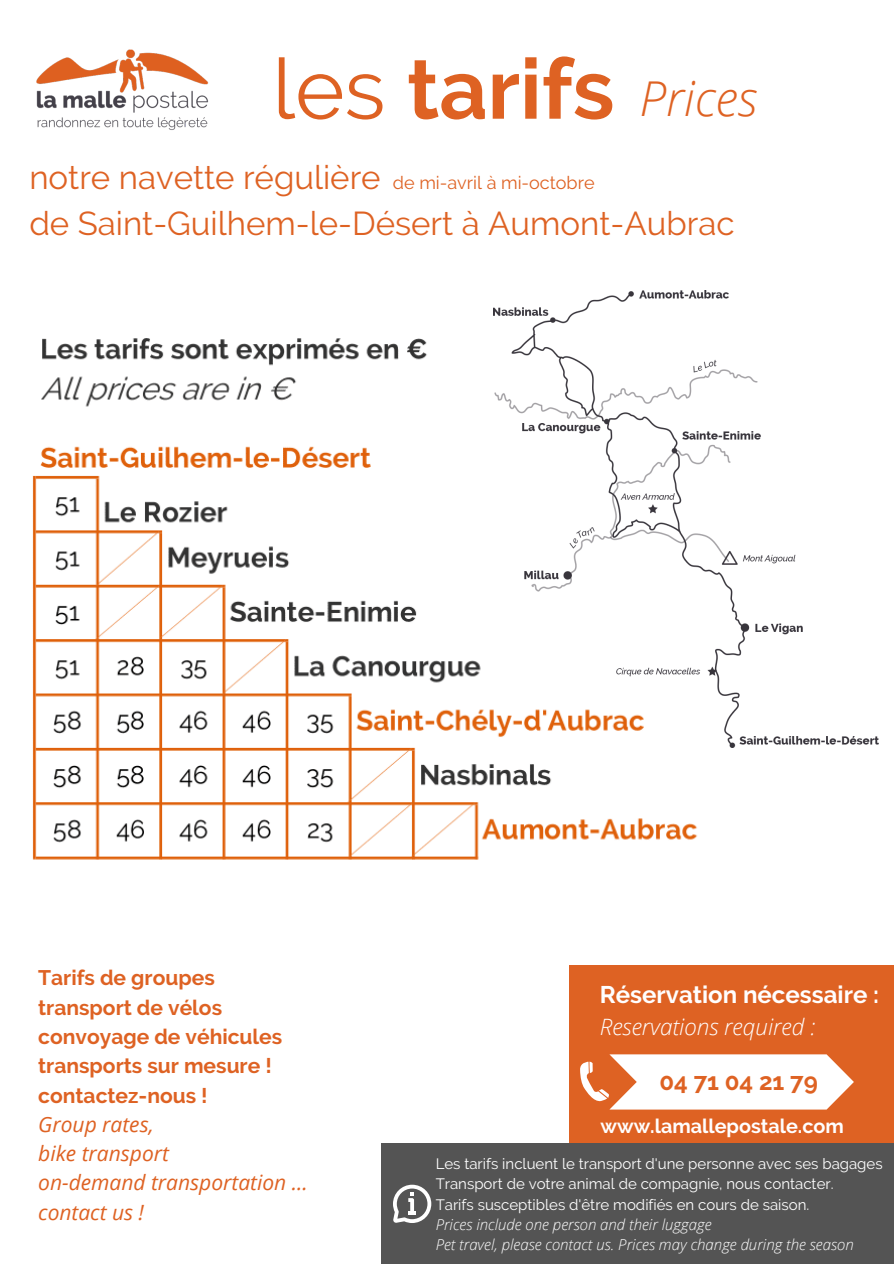
<style>
.page{position:relative;width:894px;height:1264px;background:#fff}
.page>*{position:absolute;margin:0;border:0;box-sizing:border-box;transform-origin:0 0}
.t1{font:700 84px "Raleway";color:#de6223}
.t2{font:33px/46.2px "Raleway";color:#de6223}
.t3{font:700 24px "Raleway";color:#fffefe}
.t4{font:700 24px "Raleway";color:#de6223}
.t5{font:italic 300 22.5px "Open Sans";color:#fffefe}
.t6{font:700 21px/29.2px "Raleway";color:#de6223}
.t7{font:italic 21px/29.2px "Open Sans";color:#de6223}
.t8{font:700 19.8px "Raleway";color:#fffefe}
.t9{font:18px "Raleway";color:#de6223}
.t10{font:15px/20.2px "Raleway";color:#fff}
.t11{font:italic 300 15px/20.2px "Open Sans";color:#fff}
.s1{font-weight:400}
.s2{font-family:"Open Sans";font-weight:300;font-style:italic;font-size:48px}
</style>
<div class="page">
<div style="left:569px;top:965px;width:324px;height:179px;background:#de6223"></div>
<div style="left:381px;top:1143px;width:512px;height:120px;background:#545454"></div>
<svg style="left:393px;top:1184px;width:38px;height:38px"></svg>
<img style="left:36px;top:49px;width:173px;height:81px">
<svg style="left:580px;top:1054px;width:273px;height:55px"></svg>
<img style="left:32px;top:338px;width:666px;height:522px">
<img style="left:493px;top:290px;width:384px;height:458px">
<h1 class="t1" style="left:272px;top:40px;width:486px"><span class="s1">les</span> tarifs <span class="s2">Prices</span></h1>
<h2 class="t2" style="left:29px;top:154px;width:706px">notre navette régulière<br>de Saint-Guilhem-le-Désert à Aumont-Aubrac</h2>
<p class="t9" style="left:393px;top:172px;width:203px">de mi-avril à mi-octobre</p>
<h3 class="t6" style="left:38px;top:963px;width:245px">Tarifs de groupes transport de vélos convoyage de véhicules transports sur mesure ! contactez-nous !</h3>
<h3 class="t7" style="left:38px;top:1109px;width:271px">Group rates,<br>bike transport<br>on-demand transportation ... contact us !</h3>
<h3 class="t3" style="left:599px;top:980px;width:281px">Réservation nécessaire :</h3>
<h3 class="t5" style="left:599px;top:1010px;width:217px">Reservations required :</h3>
<h3 class="t4" style="left:659px;top:1067px;width:160px">04 71 04 21 79</h3>
<h3 class="t8" style="left:600px;top:1114px;width:245px">www.lamallepostale.com</h3>
<p class="t10" style="left:435px;top:1153px;width:448px">Les tarifs incluent le transport d'une personne avec ses bagages<br>Transport de votre animal de compagnie, nous contacter.<br>Tarifs susceptibles d'être modifiés en cours de saison.</p>
<p class="t11" style="left:435px;top:1213px;width:419px">Prices include one person and their luggage<br>Pet travel, please contact us. Prices may change during the season</p>
</div>
